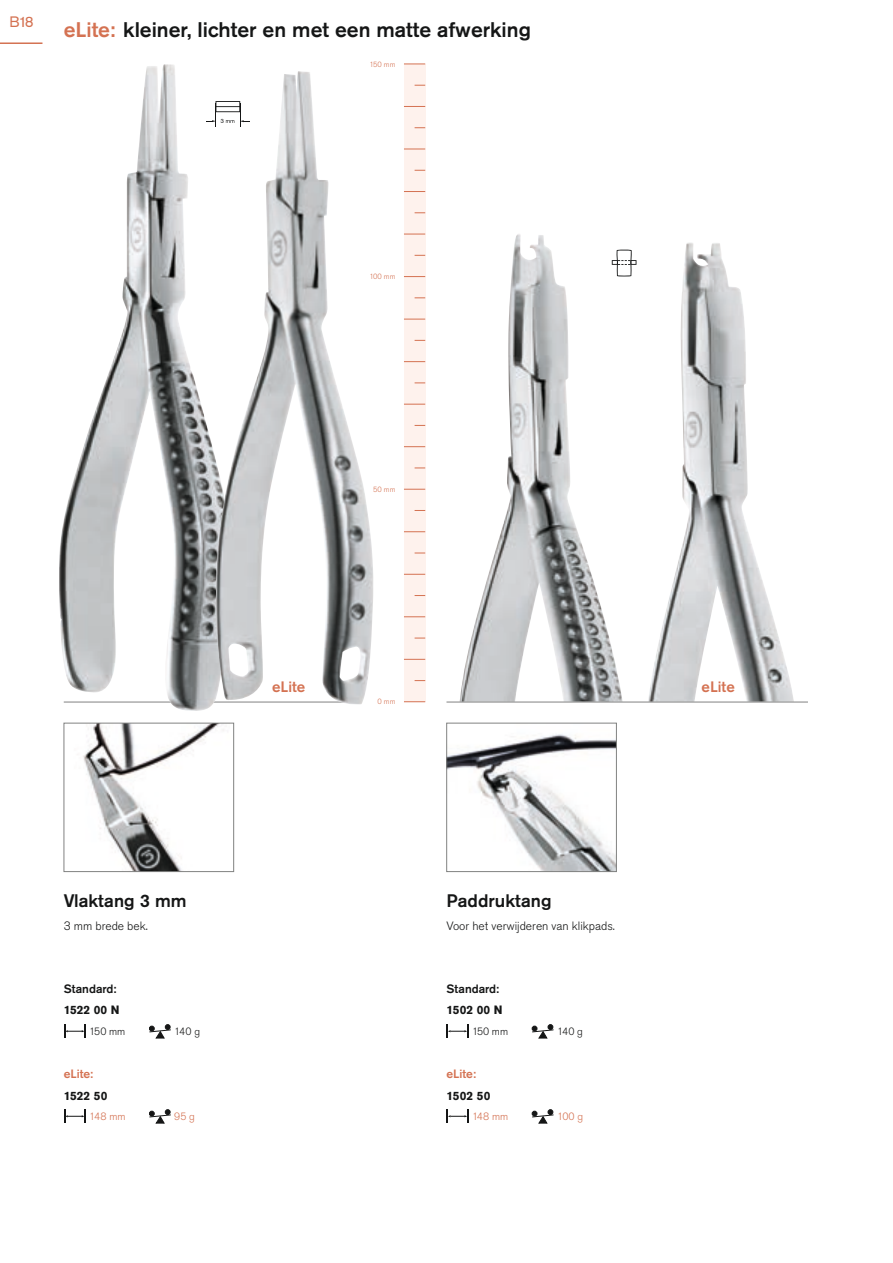
<style>
.page{position:relative;width:893px;height:1263px;background:#fff}
.page>*{position:absolute;margin:0;border:0;box-sizing:border-box;transform-origin:0 0}
.t1{font:500 21px "Akzidenz Grotesk Pro";color:#151616}
.t2{font:500 18px "Akzidenz Grotesk Pro";color:#151616}
.t3{font:500 15px "Akzidenz Grotesk Pro";color:#d47252}
.t4{font:15px "Akzidenz Grotesk Pro";color:#d47252}
.t5{font:300 12px "Akzidenz Grotesk Pro";color:#151616}
.t6{font:700 12px "Akzidenz Grotesk Pro";color:#151616}
.t7{font:500 12px "Akzidenz Grotesk Pro";color:#151616}
.t8{font:500 12px "Akzidenz Grotesk Pro";color:#d47252}
.t9{font:300 10.5px "Akzidenz Grotesk Pro";letter-spacing:-.105em;color:#151616}
.t10{font:300 10.5px "Akzidenz Grotesk Pro";letter-spacing:-.07em;color:#d47252}
.t11{font:300 7.5px "Akzidenz Grotesk Pro";color:#d47252}
.s1{color:#d47252}
</style>
<div class="page">
<img style="left:83px;top:725px;width:141px;height:145px">
<div style="left:64px;top:723px;width:170px;height:149px;border:1px solid #818281"></div>
<svg style="left:64px;top:1024px;width:21px;height:14px"></svg>
<svg style="left:149px;top:1024px;width:22px;height:14px"></svg>
<div style="left:404px;top:64px;width:21px;height:638px;background:#fef2ed"></div>
<svg style="left:404px;top:64px;width:21px;height:1px"></svg>
<svg style="left:404px;top:106px;width:21px;height:1px"></svg>
<svg style="left:404px;top:149px;width:21px;height:1px"></svg>
<svg style="left:404px;top:191px;width:21px;height:1px"></svg>
<svg style="left:404px;top:234px;width:21px;height:1px"></svg>
<svg style="left:404px;top:276px;width:21px;height:1px"></svg>
<svg style="left:404px;top:319px;width:21px;height:1px"></svg>
<svg style="left:404px;top:361px;width:21px;height:1px"></svg>
<svg style="left:404px;top:404px;width:21px;height:1px"></svg>
<svg style="left:404px;top:446px;width:21px;height:1px"></svg>
<svg style="left:404px;top:489px;width:21px;height:1px"></svg>
<svg style="left:404px;top:531px;width:21px;height:1px"></svg>
<svg style="left:404px;top:574px;width:21px;height:1px"></svg>
<svg style="left:404px;top:616px;width:21px;height:1px"></svg>
<svg style="left:404px;top:659px;width:21px;height:1px"></svg>
<svg style="left:404px;top:701px;width:21px;height:1px"></svg>
<img style="left:59px;top:64px;width:154px;height:647px">
<svg style="left:64px;top:1109px;width:21px;height:14px"></svg>
<svg style="left:149px;top:1109px;width:22px;height:14px"></svg>
<img style="left:448px;top:734px;width:167px;height:136px">
<div style="left:446px;top:723px;width:171px;height:149px;border:1px solid #818281"></div>
<svg style="left:447px;top:1024px;width:21px;height:14px"></svg>
<svg style="left:532px;top:1024px;width:21px;height:14px"></svg>
<img style="left:460px;top:234px;width:163px;height:468px">
<svg style="left:612px;top:250px;width:24px;height:26px"></svg>
<img style="left:648px;top:242px;width:146px;height:460px">
<svg style="left:447px;top:1109px;width:21px;height:14px"></svg>
<svg style="left:532px;top:1109px;width:21px;height:14px"></svg>
<img style="left:213px;top:71px;width:160px;height:634px">
<svg style="left:206px;top:101px;width:44px;height:26px"></svg>
<hr style="left:446px;top:702px;width:362px;height:1px;background:#818281">
<svg style="left:0;top:42px;width:42px;height:2px"></svg>
<p class="t4" style="left:9px;top:12px;width:25px">B18</p>
<p class="t1" style="left:64px;top:16px;width:469px"><span class="s1">eLite:</span> kleiner, lichter en met een matte afwerking</p>
<p class="t11" style="left:370px;top:59px;width:27px">150 mm</p>
<p class="t11" style="left:369px;top:272px;width:28px">100 mm</p>
<p class="t11" style="left:373px;top:484px;width:24px">50 mm</p>
<p class="t3" style="left:272px;top:677px;width:35px">eLite</p>
<p class="t11" style="left:378px;top:697px;width:19px">0 mm</p>
<p class="t2" style="left:64px;top:888px;width:124px">Vlaktang 3 mm</p>
<p class="t5" style="left:64px;top:918px;width:86px">3 mm brede bek.</p>
<p class="t2" style="left:446px;top:888px;width:106px">Paddruktang</p>
<p class="t5" style="left:446px;top:918px;width:170px">Voor het verwijderen van klikpads.</p>
<p class="t7" style="left:64px;top:981px;width:54px">Standard:</p>
<p class="t7" style="left:446px;top:981px;width:54px">Standard:</p>
<p class="t6" style="left:64px;top:1002px;width:57px">1522 00 N</p>
<p class="t9" style="left:89px;top:1025px;width:38px">150 mm</p>
<p class="t9" style="left:174px;top:1025px;width:27px">140 g</p>
<p class="t6" style="left:446px;top:1002px;width:57px">1502 00 N</p>
<p class="t9" style="left:472px;top:1025px;width:38px">150 mm</p>
<p class="t9" style="left:557px;top:1025px;width:27px">140 g</p>
<p class="t8" style="left:64px;top:1066px;width:31px">eLite:</p>
<p class="t8" style="left:446px;top:1066px;width:31px">eLite:</p>
<p class="t6" style="left:64px;top:1087px;width:45px">1522 50</p>
<p class="t10" style="left:89px;top:1110px;width:38px">148 mm</p>
<p class="t10" style="left:174px;top:1110px;width:22px">95 g</p>
<p class="t6" style="left:446px;top:1087px;width:45px">1502 50</p>
<p class="t10" style="left:472px;top:1110px;width:38px">148 mm</p>
<p class="t10" style="left:557px;top:1110px;width:28px">100 g</p>
<p class="t3" style="left:702px;top:677px;width:35px">eLite</p>
</div>
